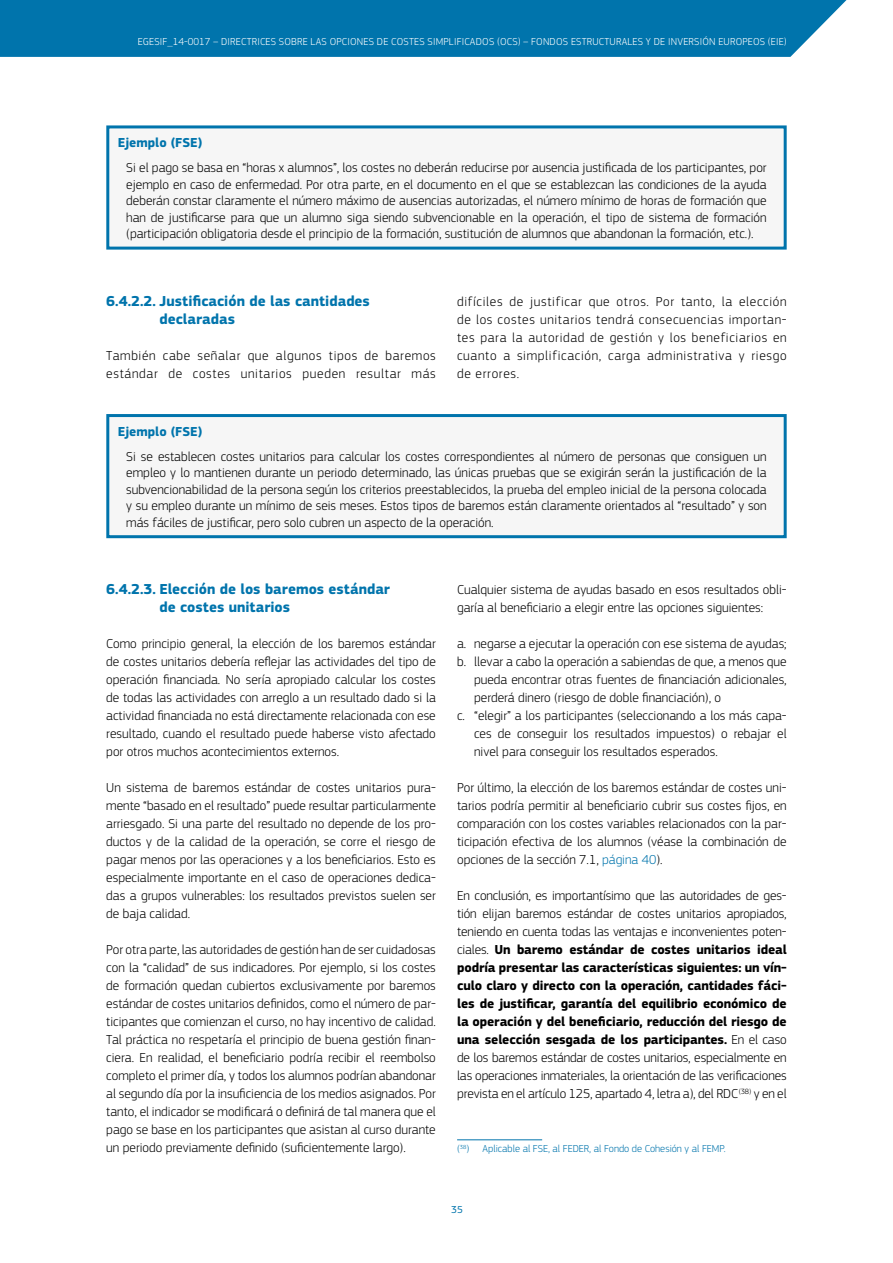
<style>
.page{position:relative;width:893px;height:1263px;background:#fff}
.page>*{position:absolute;margin:0;border:0;box-sizing:border-box;transform-origin:0 0}
.t1{font:700 15px/18px "EC Square Sans Pro";color:#0074ac}
.t2{font:300 13.5px/18px "EC Square Sans Pro";color:#000;text-align:justify}
.t3{font:300 13.5px/18px "EC Square Sans Pro";letter-spacing:.05em;color:#000}
.t4{font:700 13.5px "EC Square Sans Pro";color:#0074ac}
.t5{font:300 10.5px "EC Square Sans Pro";letter-spacing:.02em;color:#fff}
.t6{font:300 10.5px "EC Square Sans Pro";color:#0074ac}
.t7{font:10.5px "EC Square Sans Pro";color:#0074ac}
.s1{color:#0074ac}
.s2{font-weight:700}
</style>
<div class="page">
<div style="left:0;top:0;width:847px;height:57px;background:#0074ac"></div>
<div style="left:108px;top:127px;width:677px;height:121px;background:#f6f6f6"></div>
<div style="left:106px;top:125px;width:681px;height:125px;border:3px solid #0074ac"></div>
<div style="left:108px;top:416px;width:677px;height:121px;background:#f6f6f6"></div>
<div style="left:106px;top:414px;width:681px;height:124px;border:3px solid #0074ac"></div>
<hr style="left:457px;top:1139px;width:85px;height:1px;background:#0074ac">
<p class="t5" style="left:138px;top:35px;width:650px">EGESIF_14-0017 – DIRECTRICES SOBRE LAS OPCIONES DE COSTES SIMPLIFICADOS (OCS) – FONDOS ESTRUCTURALES Y DE INVERSIÓN EUROPEOS (EIE)</p>
<p class="t4" style="left:118px;top:135px;width:86px">Ejemplo (FSE)</p>
<p class="t2" style="left:126px;top:159px;width:642px;line-height:16.5px">Si el pago se basa en “horas x alumnos”, los costes no deberán reducirse por ausencia justificada de los participantes, por ejemplo en caso de enfermedad. Por otra parte, en el documento en el que se establezcan las condiciones de la ayuda deberán constar claramente el número máximo de ausencias autorizadas, el número mínimo de horas de formación que han de justificarse para que un alumno siga siendo subvencionable en la operación, el tipo de sistema de formación (participación obligatoria desde el principio de la formación, sustitución de alumnos que abandonan la formación, etc.).</p>
<p class="t1" style="left:159px;top:293px;width:212px;text-indent:-53px">6.4.2.2. Justificación de las cantidades declaradas</p>
<p class="t3" style="left:106px;top:346px;width:331px">También cabe señalar que algunos tipos de baremos estándar de costes unitarios pueden resultar más</p>
<p class="t2" style="left:457px;top:292px;width:331px">difíciles de justificar que otros. Por tanto, la elección de los costes unitarios tendrá consecuencias importan&shy;tes para la autoridad de gestión y los beneficiarios en cuanto a simplificación, carga administrativa y riesgo de errores.</p>
<p class="t4" style="left:118px;top:423px;width:86px">Ejemplo (FSE)</p>
<p class="t2" style="left:126px;top:448px;width:642px;line-height:16.5px">Si se establecen costes unitarios para calcular los costes correspondientes al número de personas que consiguen un empleo y lo mantienen durante un periodo determinado, las únicas pruebas que se exigirán serán la justificación de la subvencionabilidad de la persona según los criterios preestablecidos, la prueba del empleo inicial de la persona colocada y su empleo durante un mínimo de seis meses. Estos tipos de baremos están claramente orientados al “resultado” y son más fáciles de justificar, pero solo cubren un aspecto de la operación.</p>
<p class="t1" style="left:159px;top:581px;width:232px;text-indent:-53px">6.4.2.3. Elección de los baremos estándar de costes unitarios</p>
<p class="t2" style="left:106px;top:634px;width:331px">Como principio general, la elección de los baremos estándar de costes unitarios debería reflejar las actividades del tipo de operación financiada. No sería apropiado calcular los costes de todas las actividades con arreglo a un resultado dado si la actividad financiada no está directamente relacionada con ese resultado, cuando el resultado puede haberse visto afectado por otros muchos acontecimientos externos.</p>
<p class="t2" style="left:106px;top:778px;width:331px">Un sistema de baremos estándar de costes unitarios pura&shy;mente “basado en el resultado” puede resultar particularmente arriesgado. Si una parte del resultado no depende de los pro&shy;ductos y de la calidad de la operación, se corre el riesgo de pagar menos por las operaciones y a los beneficiarios. Esto es especialmente importante en el caso de operaciones dedica&shy;das a grupos vulnerables: los resultados previstos suelen ser de baja calidad.</p>
<p class="t2" style="left:106px;top:940px;width:331px">Por otra parte, las autoridades de gestión han de ser cuidadosas con la “calidad” de sus indicadores. Por ejemplo, si los costes de formación quedan cubiertos exclusivamente por baremos estándar de costes unitarios definidos, como el número de par&shy;ticipantes que comienzan el curso, no hay incentivo de calidad.<br>Tal práctica no respetaría el principio de buena gestión finan&shy;ciera. En realidad, el beneficiario podría recibir el reembolso completo el primer día, y todos los alumnos podrían abandonar al segundo día por la insuficiencia de los medios asignados. Por tanto, el indicador se modificará o definirá de tal manera que el pago se base en los participantes que asistan al curso durante un periodo previamente definido (suficientemente largo).</p>
<p class="t2" style="left:457px;top:580px;width:331px">Cualquier sistema de ayudas basado en esos resultados obli&shy;garía al beneficiario a elegir entre las opciones siguientes:</p>
<p class="t2" style="left:457px;top:634px;width:331px">a. negarse a ejecutar la operación con ese sistema de ayudas;</p>
<p class="t2" style="left:457px;top:652px;width:331px">b. llevar a cabo la operación a sabiendas de que, a menos que</p>
<p class="t2" style="left:474px;top:670px;width:314px">pueda encontrar otras fuentes de financiación adicionales,</p>
<p class="t2" style="left:474px;top:688px;width:248px">perderá dinero (riesgo de doble financiación), o</p>
<p class="t2" style="left:457px;top:706px;width:331px">c. “elegir” a los participantes (seleccionando a los más capa-</p>
<p class="t2" style="left:474px;top:724px;width:314px">ces de conseguir los resultados impuestos) o rebajar el</p>
<p class="t2" style="left:474px;top:742px;width:245px">nivel para conseguir los resultados esperados.</p>
<p class="t2" style="left:457px;top:778px;width:331px">Por último, la elección de los baremos estándar de costes uni&shy;tarios podría permitir al beneficiario cubrir sus costes fijos, en comparación con los costes variables relacionados con la par&shy;ticipación efectiva de los alumnos (véase la combinación de opciones de la sección 7.1, <span class="s1">página 40</span>).</p>
<p class="t2" style="left:457px;top:886px;width:331px">En conclusión, es importantísimo que las autoridades de ges&shy;tión elijan baremos estándar de costes unitarios apropiados, teniendo en cuenta todas las ventajas e inconvenientes poten&shy;ciales. <span class="s2">Un baremo estándar de costes unitarios ideal podría presentar las características siguientes: un vín&shy;culo claro y directo con la operación, cantidades fáci&shy;les de justificar, garantía del equilibrio económico de la operación y del beneficiario, reducción del riesgo de una selección sesgada de los participantes.</span> En el caso de los baremos estándar de costes unitarios, especialmente en las operaciones inmateriales, la orientación de las verificaciones prevista en el artículo 125, apartado 4, letra a), del RDC<sup>(38)</sup> y en el</p>
<p class="t6" style="left:457px;top:1143px;width:270px">(<sup>38</sup>) Aplicable al FSE, al FEDER, al Fondo de Cohesión y al FEMP.</p>
<p class="t7" style="left:451px;top:1203px;width:13px">35</p>
</div>
